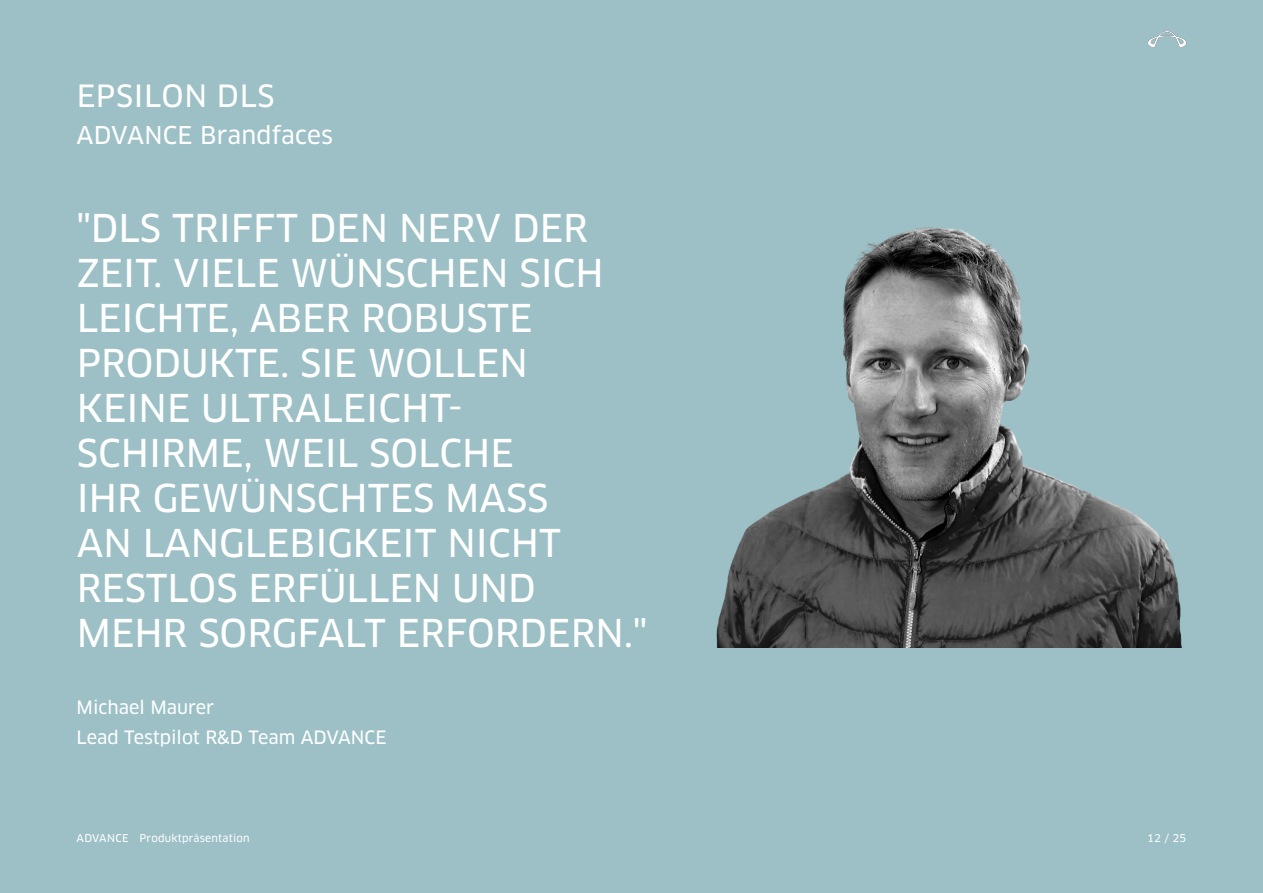
<style>
.page{position:relative;width:1263px;height:893px;background:#9cc0c6}
.page>*{position:absolute;margin:0;border:0;box-sizing:border-box;transform-origin:0 0}
.t1{font:37.5px/45px "Clan Pro News";color:#fff}
.t2{font:30px "Clan Pro News";letter-spacing:.02em;color:#fff}
.t3{font:24px "Clan Pro News";letter-spacing:.01em;color:#fff}
.t4{font:18px/30px "Clan Pro News";color:#fff}
.t5{font:10.5px "Clan Pro News";letter-spacing:.02em;color:#fff}
</style>
<div class="page">
<img style="left:716px;top:227px;width:466px;height:421px">
<svg style="left:1148px;top:31px;width:38px;height:17px"></svg>
<p class="t2" style="left:77px;top:78px;width:199px">EPSILON DLS</p>
<p class="t3" style="left:77px;top:121px;width:258px">ADVANCE Brandfaces</p>
<p class="t1" style="left:77px;top:205px;width:572px">"DLS TRIFFT DEN NERV DER<br>ZEIT. VIELE WÜNSCHEN SICH<br>LEICHTE, ABER ROBUSTE<br>PRODUKTE. SIE WOLLEN<br>KEINE ULTRALEICHT-<br>SCHIRME, WEIL SOLCHE<br>IHR GEWÜNSCHTES MASS<br>AN LANGLEBIGKEIT NICHT<br>RESTLOS ERFÜLLEN UND<br>MEHR SORGFALT ERFORDERN."</p>
<p class="t4" style="left:77px;top:693px;width:312px">Michael Maurer<br>Lead Testpilot R&amp;D Team ADVANCE</p>
<p class="t5" style="left:77px;top:831px;width:175px">ADVANCE Produktpräsentation</p>
<p class="t5" style="left:1147px;top:831px;width:41px">12 / 25</p>
</div>
